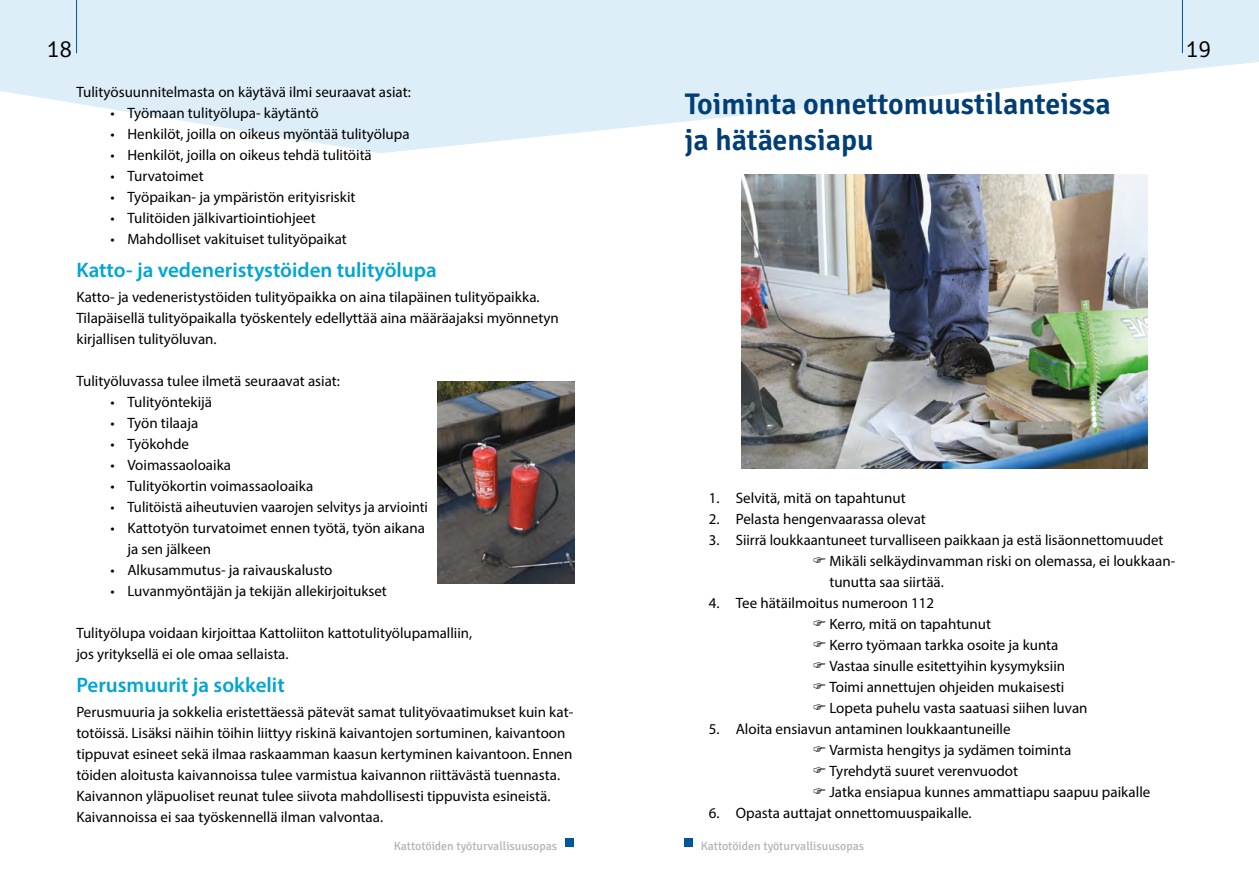
<style>
.page{position:relative;width:1259px;height:893px;background:#fff}
.page>*{position:absolute;margin:0;border:0;box-sizing:border-box;transform-origin:0 0}
.t1{font:600 30px/36px "Signika";color:#003e75}
.t2{font:300 24px "Signika";color:#000}
.t3{font:600 21px "Myriad Pro";color:#00a5d3}
.t4{font:15px/21px "Myriad Pro";color:#000}
.t5{font:12px "Signika";color:#b3b2b2}
</style>
<div class="page">
<svg style="left:0;top:0;width:1259px;height:153px;fill:#ddeef8"></svg>
<hr style="left:76px;top:0;width:1px;height:53px;background:#00569d">
<hr style="left:1182px;top:0;width:1px;height:53px;background:#00569d">
<div style="left:565px;top:838px;width:9px;height:9px;background:#00569d"></div>
<div style="left:684px;top:838px;width:9px;height:9px;background:#00569d"></div>
<img style="left:438px;top:382px;width:136px;height:201px">
<img style="left:741px;top:174px;width:406px;height:295px">
<h2 class="t2" style="left:47px;top:36px;width:27px">18</h2>
<h2 class="t2" style="left:1185px;top:36px;width:27px">19</h2>
<p class="t4" style="left:76px;top:82px;width:336px">Tulityösuunnitelmasta on käytävä ilmi seuraavat asiat:</p>
<p class="t4" style="left:110px;top:103px;width:210px">• Työmaan tulityölupa- käytäntö</p>
<p class="t4" style="left:110px;top:124px;width:301px">• Henkilöt, joilla on oikeus myöntää tulityölupa</p>
<p class="t4" style="left:110px;top:145px;width:263px">• Henkilöt, joilla on oikeus tehdä tulitöitä</p>
<p class="t4" style="left:110px;top:166px;width:95px">• Turvatoimet</p>
<p class="t4" style="left:110px;top:187px;width:247px">• Työpaikan- ja ympäristön erityisriskit</p>
<p class="t4" style="left:110px;top:208px;width:207px">• Tulitöiden jälkivartiointiohjeet</p>
<p class="t4" style="left:110px;top:229px;width:238px">• Mahdolliset vakituiset tulityöpaikat</p>
<h3 class="t3" style="left:76px;top:256px;width:362px">Katto- ja vedeneristystöiden tulityölupa</h3>
<p class="t4" style="left:76px;top:286px;width:484px">Katto- ja vedeneristystöiden tulityöpaikka on aina tilapäinen tulityöpaikka.<br>Tilapäisellä tulityöpaikalla työskentely edellyttää aina määräajaksi myönnetyn kirjallisen tulityöluvan.</p>
<p class="t4" style="left:76px;top:370px;width:265px">Tulityöluvassa tulee ilmetä seuraavat asiat:</p>
<p class="t4" style="left:110px;top:391px;width:103px">• Tulityöntekijä</p>
<p class="t4" style="left:110px;top:412px;width:89px">• Työn tilaaja</p>
<p class="t4" style="left:110px;top:433px;width:80px">• Työkohde</p>
<p class="t4" style="left:110px;top:454px;width:122px">• Voimassaoloaika</p>
<p class="t4" style="left:110px;top:475px;width:204px">• Tulityökortin voimassaoloaika</p>
<p class="t4" style="left:110px;top:496px;width:319px">• Tulitöistä aiheutuvien vaarojen selvitys ja arviointi</p>
<p class="t4" style="left:127px;top:517px;width:299px;text-indent:-17px">• Kattotyön turvatoimet ennen työtä, työn aikana ja sen jälkeen</p>
<p class="t4" style="left:110px;top:559px;width:224px">• Alkusammutus- ja raivauskalusto</p>
<p class="t4" style="left:110px;top:580px;width:278px">• Luvanmyöntäjän ja tekijän allekirjoitukset</p>
<p class="t4" style="left:76px;top:622px;width:397px">Tulityölupa voidaan kirjoittaa Kattoliiton kattotulityölupamalliin, jos yrityksellä ei ole omaa sellaista.</p>
<h3 class="t3" style="left:76px;top:671px;width:210px">Perusmuurit ja sokkelit</h3>
<p class="t4" style="left:76px;top:701px;width:498px">Perusmuuria ja sokkelia eristettäessä pätevät samat tulityövaatimukset kuin kat&shy;totöissä. Lisäksi näihin töihin liittyy riskinä kaivantojen sortuminen, kaivantoon tippuvat esineet sekä ilmaa raskaamman kaasun kertyminen kaivantoon. Ennen töiden aloitusta kaivannoissa tulee varmistua kaivannon riittävästä tuennasta.<br>Kaivannon yläpuoliset reunat tulee siivota mahdollisesti tippuvista esineistä.<br>Kaivannoissa ei saa työskennellä ilman valvontaa.</p>
<h1 class="t1" style="left:685px;top:87px;width:427px">Toiminta onnettomuustilanteissa ja hätäensiapu</h1>
<p class="t4" style="left:709px;top:487px;width:198px">1. Selvitä, mitä on tapahtunut</p>
<p class="t4" style="left:709px;top:508px;width:218px">2. Pelasta hengenvaarassa olevat</p>
<p class="t4" style="left:829px;top:529px;width:347px;text-indent:-121px">3. Siirrä loukkaantuneet turvalliseen paikkaan ja estä lisäonnettomuudet<br>Mikäli selkäydinvamman riski on olemassa, ei loukkaan&shy;tunutta saa siirtää.</p>
<p class="t4" style="left:829px;top:592px;width:260px;text-indent:-121px">4. Tee hätäilmoitus numeroon 112<br>Kerro, mitä on tapahtunut<br>Kerro työmaan tarkka osoite ja kunta Vastaa sinulle esitettyihin kysymyksiin Toimi annettujen ohjeiden mukaisesti Lopeta puhelu vasta saatuasi siihen luvan</p>
<p class="t4" style="left:829px;top:718px;width:322px;text-indent:-121px">5. Aloita ensiavun antaminen loukkaantuneille<br>Varmista hengitys ja sydämen toiminta<br>Tyrehdytä suuret verenvuodot<br>Jatka ensiapua kunnes ammattiapu saapuu paikalle</p>
<p class="t4" style="left:709px;top:802px;width:264px">6. Opasta auttajat onnettomuuspaikalle.</p>
<p class="t5" style="left:394px;top:839px;width:165px">Kattotöiden työturvallisuusopas</p>
<p class="t5" style="left:701px;top:839px;width:165px">Kattotöiden työturvallisuusopas</p>
</div>
